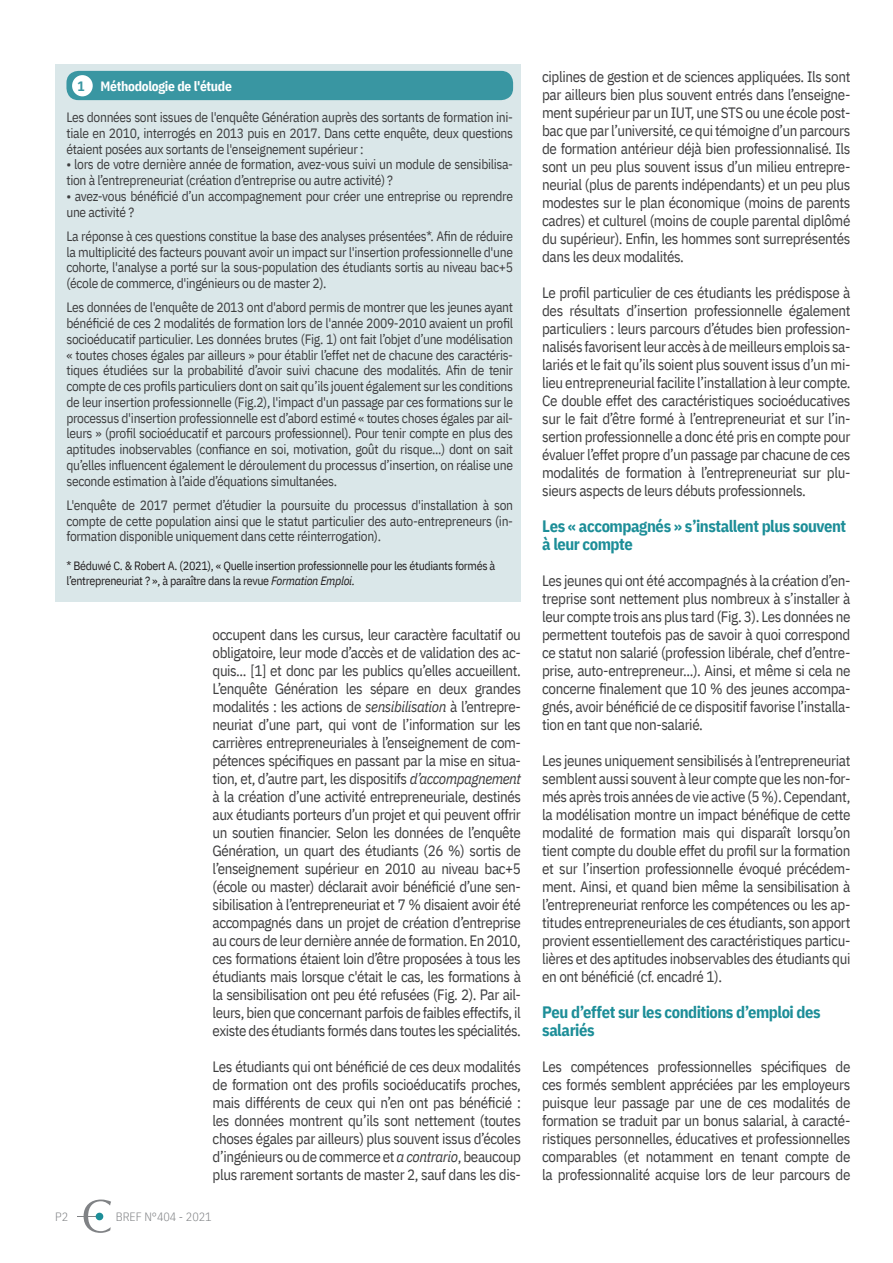
<style>
.page{position:relative;width:893px;height:1263px;background:#fff}
.page>*{position:absolute;margin:0;border:0;box-sizing:border-box;transform-origin:0 0}
.INTERTITRES{font:700 16.5px/18px "IBM Plex Sans Cond";letter-spacing:-.03em;color:#1d8e98}
.TEXTE{font:15px/18px "IBM Plex Sans Cond";letter-spacing:-.025em;color:#3e3e3f;text-align:justify}
.TEXTEENCADRE{font:13.5px/15.8px "IBM Plex Sans Cond";letter-spacing:-.025em;color:#3e3e3f;text-align:justify}
.TEXTEENCADRE-2{font:700 13.5px "IBM Plex Sans Cond";letter-spacing:-.02em;color:#fff}
.TEXTEENCADRE-3{font:700 13.5px "IBM Plex Sans Cond";color:#3996a2}
.t1{font:12px/14.4px "IBM Plex Sans Cond";letter-spacing:-.025em;color:#231f20}
.t2{font:300 12px "IBM Plex Sans Cond";color:#808285}
.s1{font-style:italic}
</style>
<div class="page">
<svg style="left:77px;top:1199px;width:34px;height:34px"></svg>
<div style="left:96px;top:1213px;width:7px;height:7px;background:#1d8e98;border-radius:50%"></div>
<div style="left:55px;top:64px;width:466px;height:538px;background:#dae7e9"></div>
<div style="left:66px;top:71px;width:447px;height:29px;background:#3996a2;border-radius:12px"></div>
<div style="left:72px;top:75px;width:21px;height:21px;background:#fff;border-radius:50%"></div>
<p class="TEXTEENCADRE-3" style="left:77px;top:75px;width:9px">1</p>
<p class="TEXTEENCADRE-2" style="left:100px;top:75px;width:133px">Méthodologie de l'étude</p>
<p class="TEXTEENCADRE" style="left:66px;top:108px;width:448px">Les données sont issues de l'enquête Génération auprès des sortants de formation ini&shy;tiale en 2010, interrogés en 2013 puis en 2017. Dans cette enquête, deux questions étaient posées aux sortants de l'enseignement supérieur :</p>
<p class="TEXTEENCADRE" style="left:66px;top:156px;width:448px">• lors de votre dernière année de formation, avez-vous suivi un module de sensibilisa&shy;tion à l’entrepreneuriat (création d’entreprise ou autre activité) ?</p>
<p class="TEXTEENCADRE" style="left:66px;top:187px;width:448px">• avez-vous bénéficié d’un accompagnement pour créer une entreprise ou reprendre une activité ?</p>
<p class="TEXTEENCADRE" style="left:66px;top:227px;width:448px">La réponse à ces questions constitue la base des analyses présentées*. Afin de réduire la multiplicité des facteurs pouvant avoir un impact sur l'insertion professionnelle d'une cohorte, l'analyse a porté sur la sous-population des étudiants sortis au niveau bac+5 (école de commerce, d'ingénieurs ou de master 2).</p>
<p class="TEXTEENCADRE" style="left:66px;top:299px;width:448px">Les données de l'enquête de 2013 ont d'abord permis de montrer que les jeunes ayant bénéficié de ces 2 modalités de formation lors de l'année 2009-2010 avaient un profil socioéducatif particulier. Les données brutes (Fig. 1) ont fait l’objet d’une modélisation « toutes choses égales par ailleurs » pour établir l’effet net de chacune des caractéris&shy;tiques étudiées sur la probabilité d’avoir suivi chacune des modalités. Afin de tenir compte de ces profils particuliers dont on sait qu’ils jouent également sur les conditions de leur insertion professionnelle (Fig.2), l'impact d'un passage par ces formations sur le processus d'insertion professionnelle est d’abord estimé « toutes choses égales par ail&shy;leurs » (profil socioéducatif et parcours professionnel). Pour tenir compte en plus des aptitudes inobservables (confiance en soi, motivation, goût du risque...) dont on sait qu’elles influencent également le déroulement du processus d’insertion, on réalise une seconde estimation à l’aide d’équations simultanées.</p>
<p class="TEXTEENCADRE" style="left:66px;top:496px;width:448px">L'enquête de 2017 permet d’étudier la poursuite du processus d'installation à son compte de cette population ainsi que le statut particulier des auto-entrepreneurs (in&shy;formation disponible uniquement dans cette réinterrogation).</p>
<p class="t1" style="left:66px;top:558px;width:430px">* Béduwé C. &amp; Robert A. (2021), « Quelle insertion professionnelle pour les étudiants formés à l’entrepreneuriat ? », à paraître dans la revue <span class="s1">Formation Emploi.</span></p>
<p class="TEXTE" style="left:213px;top:624px;width:310px">occupent dans les cursus, leur caractère facultatif ou obligatoire, leur mode d’accès et de validation des ac&shy;quis... [1] et donc par les publics qu’elles accueillent.<br>L’enquête Génération les sépare en deux grandes modalités : les actions de <span class="s1">sensibilisation</span> à l’entrepre&shy;neuriat d’une part, qui vont de l’information sur les carrières entrepreneuriales à l’enseignement de com&shy;pétences spécifiques en passant par la mise en situa&shy;tion, et, d’autre part, les dispositifs <span class="s1">d’accompagnement </span>à la création d’une activité entrepreneuriale, destinés aux étudiants porteurs d’un projet et qui peuvent offrir un soutien financier. Selon les données de l’enquête Génération, un quart des étudiants (26 %) sortis de l’enseignement supérieur en 2010 au niveau bac+5 (école ou master) déclarait avoir bénéficié d’une sen&shy;sibilisation à l’entrepreneuriat et 7 % disaient avoir été accompagnés dans un projet de création d’entreprise au cours de leur dernière année de formation. En 2010, ces formations étaient loin d’être proposées à tous les étudiants mais lorsque c'était le cas, les formations à la sensibilisation ont peu été refusées (Fig. 2). Par ail&shy;leurs, bien que concernant parfois de faibles effectifs, il existe des étudiants formés dans toutes les spécialités.</p>
<p class="TEXTE" style="left:213px;top:1056px;width:310px">Les étudiants qui ont bénéficié de ces deux modalités de formation ont des profils socioéducatifs proches, mais différents de ceux qui n’en ont pas bénéficié : les données montrent qu’ils sont nettement (toutes choses égales par ailleurs) plus souvent issus d’écoles d’ingénieurs ou de commerce et <span class="s1">a contrario</span>, beaucoup plus rarement sortants de master 2, sauf dans les dis-</p>
<p class="t2" style="left:55px;top:1207px;width:14px">P2</p>
<p class="t2" style="left:116px;top:1207px;width:97px">BREF N°404 - 2021</p>
<p class="TEXTE" style="left:542px;top:66px;width:310px">ciplines de gestion et de sciences appliquées. Ils sont par ailleurs bien plus souvent entrés dans l’enseigne&shy;ment supérieur par un IUT, une STS ou une école post&shy;bac que par l’université, ce qui témoigne d’un parcours de formation antérieur déjà bien professionnalisé. Ils sont un peu plus souvent issus d’un milieu entrepre&shy;neurial (plus de parents indépendants) et un peu plus modestes sur le plan économique (moins de parents cadres) et culturel (moins de couple parental diplômé du supérieur). Enfin, les hommes sont surreprésentés dans les deux modalités.</p>
<p class="TEXTE" style="left:542px;top:282px;width:310px">Le profil particulier de ces étudiants les prédispose à des résultats d’insertion professionnelle également particuliers : leurs parcours d’études bien profession&shy;nalisés favorisent leur accès à de meilleurs emplois sa&shy;lariés et le fait qu’ils soient plus souvent issus d’un mi&shy;lieu entrepreneurial facilite l’installation à leur compte.<br>Ce double effet des caractéristiques socioéducatives sur le fait d’être formé à l’entrepreneuriat et sur l’in&shy;sertion professionnelle a donc été pris en compte pour évaluer l’effet propre d’un passage par chacune de ces modalités de formation à l’entrepreneuriat sur plu&shy;sieurs aspects de leurs débuts professionnels.</p>
<p class="INTERTITRES" style="left:542px;top:516px;width:305px">Les « accompagnés » s’installent plus souvent à leur compte</p>
<p class="TEXTE" style="left:542px;top:570px;width:310px">Les jeunes qui ont été accompagnés à la création d’en&shy;treprise sont nettement plus nombreux à s’installer à leur compte trois ans plus tard (Fig. 3). Les données ne permettent toutefois pas de savoir à quoi correspond ce statut non salarié (profession libérale, chef d’entre&shy;prise, auto-entrepreneur...). Ainsi, et même si cela ne concerne finalement que 10 % des jeunes accompa&shy;gnés, avoir bénéficié de ce dispositif favorise l’installa&shy;tion en tant que non-salarié.</p>
<p class="TEXTE" style="left:542px;top:750px;width:310px">Les jeunes uniquement sensibilisés à l’entrepreneuriat semblent aussi souvent à leur compte que les non-for&shy;més après trois années de vie active (5 %). Cependant, la modélisation montre un impact bénéfique de cette modalité de formation mais qui disparaît lorsqu’on tient compte du double effet du profil sur la formation et sur l’insertion professionnelle évoqué précédem&shy;ment. Ainsi, et quand bien même la sensibilisation à l’entrepreneuriat renforce les compétences ou les ap&shy;titudes entrepreneuriales de ces étudiants, son apport provient essentiellement des caractéristiques particu&shy;lières et des aptitudes inobservables des étudiants qui en ont bénéficié (cf. encadré 1).</p>
<p class="INTERTITRES" style="left:542px;top:1002px;width:280px">Peu d’effet sur les conditions d’emploi des salariés</p>
<p class="TEXTE" style="left:542px;top:1056px;width:310px">Les compétences professionnelles spécifiques de ces formés semblent appréciées par les employeurs puisque leur passage par une de ces modalités de formation se traduit par un bonus salarial, à caracté&shy;ristiques personnelles, éducatives et professionnelles comparables (et notamment en tenant compte de la professionnalité acquise lors de leur parcours de</p>
</div>
